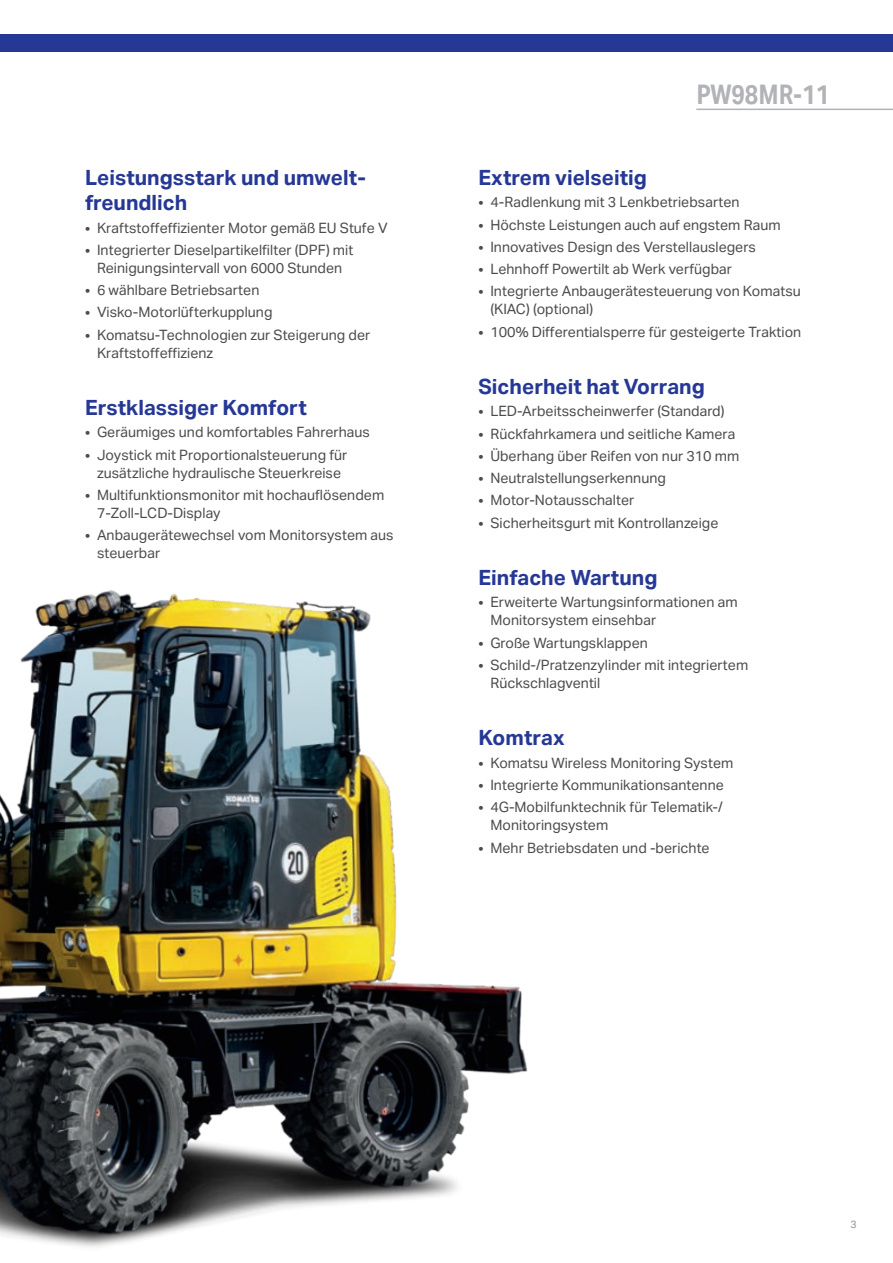
<style>
.page{position:relative;width:893px;height:1263px;background:#fff}
.page>*{position:absolute;margin:0;border:0;box-sizing:border-box;transform-origin:0 0}
.t1{font:700 27px "Aktiv Grotesk Cd";color:#b2b3b7}
.t2{font:700 21px/25.2px "Aktiv Grotesk";color:#263895}
.t3{font:14.25px/18px "Aktiv Grotesk";color:#4b4c4d}
.t4{font:10.5px "Aktiv Grotesk";color:#939598}
</style>
<div class="page">
<img style="left:0;top:590px;width:528px;height:657px">
<hr style="left:696px;top:109px;width:197px;height:1px;background:#b2b3b7">
<div style="left:0;top:34px;width:893px;height:17px;background:#263895"></div>
<h2 class="t2" style="left:85px;top:165px;width:282px">Leistungsstark und umwelt&shy;freundlich</h2>
<p class="t3" style="left:85px;top:219px;width:304px">• Kraftstoffeffizienter Motor gemäß EU Stufe V</p>
<p class="t3" style="left:85px;top:241px;width:270px;text-align:center">• Integrierter Dieselpartikelfilter (DPF) mit<br>Reinigungsintervall von 6000 Stunden</p>
<p class="t3" style="left:85px;top:281px;width:176px">• 6 wählbare Betriebsarten</p>
<p class="t3" style="left:85px;top:303px;width:189px">• Visko-Motorlüfterkupplung</p>
<p class="t3" style="left:97px;top:326px;width:275px;text-indent:-12px">• Komatsu-Technologien zur Steigerung der<br>Kraftstoffeffizienz</p>
<h2 class="t2" style="left:85px;top:395px;width:223px">Erstklassiger Komfort</h2>
<p class="t3" style="left:85px;top:423px;width:286px">• Geräumiges und komfortables Fahrerhaus</p>
<p class="t3" style="left:85px;top:446px;width:264px;text-align:center">• Joystick mit Proportionalsteuerung für zusätzliche hydraulische Steuerkreise</p>
<p class="t3" style="left:97px;top:486px;width:289px;text-indent:-12px">• Multifunktionsmonitor mit hochauflösendem<br>7-Zoll-LCD-Display</p>
<p class="t3" style="left:97px;top:526px;width:298px;text-indent:-12px">• Anbaugerätewechsel vom Monitorsystem aus steuerbar</p>
<h1 class="t1" style="left:696px;top:79px;width:134px">PW98MR-11</h1>
<h2 class="t2" style="left:478px;top:165px;width:170px">Extrem vielseitig</h2>
<p class="t3" style="left:478px;top:193px;width:263px">• 4-Radlenkung mit 3 Lenkbetriebsarten</p>
<p class="t3" style="left:478px;top:216px;width:304px">• Höchste Leistungen auch auf engstem Raum</p>
<p class="t3" style="left:478px;top:238px;width:279px">• Innovatives Design des Verstellauslegers</p>
<p class="t3" style="left:478px;top:260px;width:255px">• Lehnhoff Powertilt ab Werk verfügbar</p>
<p class="t3" style="left:490px;top:282px;width:312px;text-indent:-12px">• Integrierte Anbaugerätesteuerung von Komatsu (KIAC) (optional)</p>
<p class="t3" style="left:478px;top:323px;width:324px">• 100% Differentialsperre für gesteigerte Traktion</p>
<h2 class="t2" style="left:478px;top:374px;width:228px">Sicherheit hat Vorrang</h2>
<p class="t3" style="left:478px;top:402px;width:248px">• LED-Arbeitsscheinwerfer (Standard)</p>
<p class="t3" style="left:478px;top:425px;width:259px">• Rückfahrkamera und seitliche Kamera</p>
<p class="t3" style="left:478px;top:447px;width:263px">• Überhang über Reifen von nur 310 mm</p>
<p class="t3" style="left:478px;top:469px;width:189px">• Neutralstellungserkennung</p>
<p class="t3" style="left:478px;top:491px;width:157px">• Motor-Notausschalter</p>
<p class="t3" style="left:478px;top:514px;width:242px">• Sicherheitsgurt mit Kontrollanzeige</p>
<h2 class="t2" style="left:478px;top:565px;width:180px">Einfache Wartung</h2>
<p class="t3" style="left:490px;top:593px;width:249px;text-indent:-12px">• Erweiterte Wartungsinformationen am<br>Monitorsystem einsehbar</p>
<p class="t3" style="left:478px;top:634px;width:171px">• Große Wartungsklappen</p>
<p class="t3" style="left:490px;top:656px;width:259px;text-indent:-12px">• Schild-/Pratzenzylinder mit integriertem<br>Rückschlagventil</p>
<h2 class="t2" style="left:478px;top:726px;width:88px">Komtrax</h2>
<p class="t3" style="left:478px;top:754px;width:256px">• Komatsu Wireless Monitoring System</p>
<p class="t3" style="left:478px;top:776px;width:247px">• Integrierte Kommunikationsantenne</p>
<p class="t3" style="left:490px;top:798px;width:234px;text-indent:-12px">• 4G-Mobilfunktechnik für Telematik-/<br>Monitoringsystem</p>
<p class="t3" style="left:478px;top:839px;width:233px">• Mehr Betriebsdaten und -berichte</p>
<p class="t4" style="left:850px;top:1218px;width:8px">3</p>
</div>
